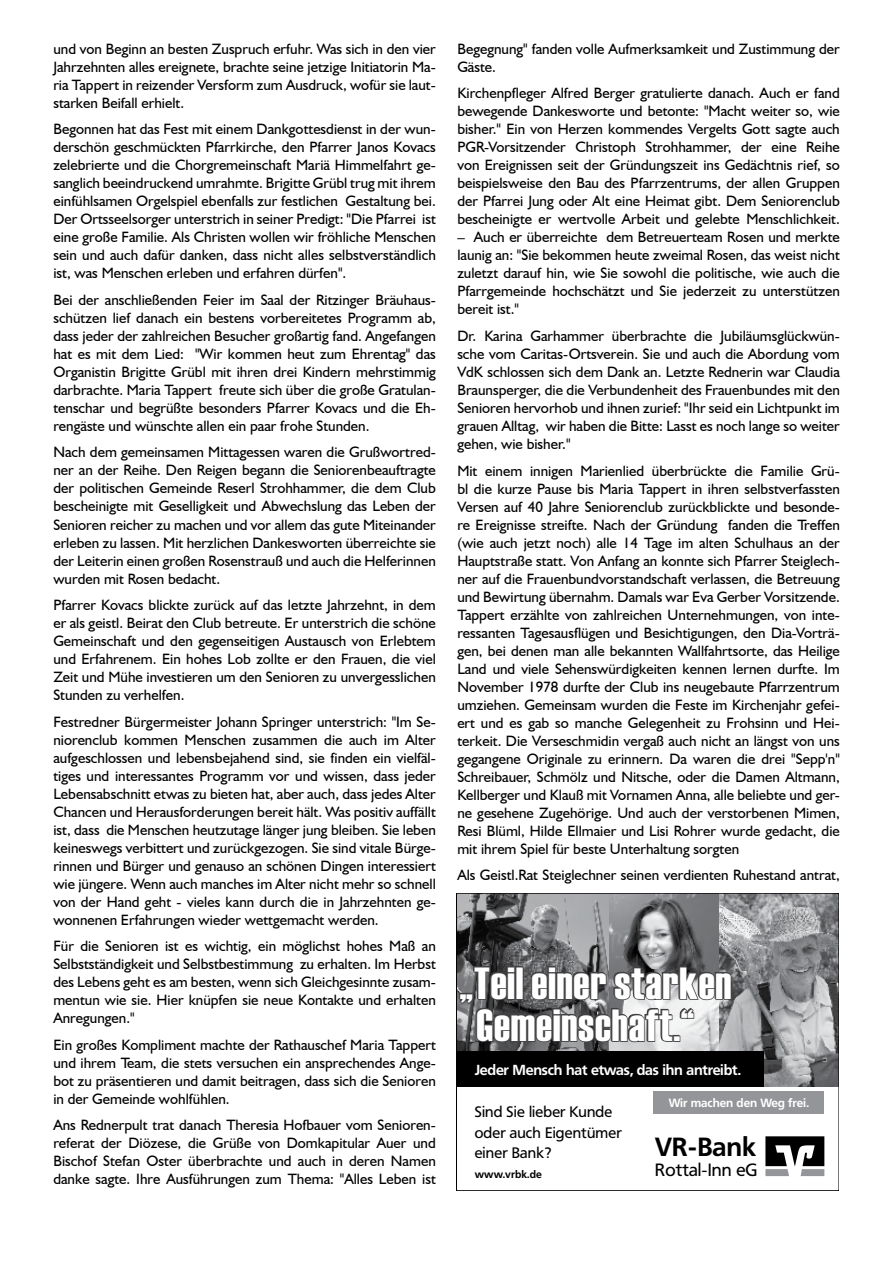
<style>
.page{position:relative;width:893px;height:1263px;background:#fff}
.page>*{position:absolute;margin:0;border:0;box-sizing:border-box;transform-origin:0 0}
.t1{font:45px/42.2px "Haettenschweiler";letter-spacing:.02em;color:#fff;text-align:center}
.t2{font:700 25.95px "Frutiger BSK";color:#000}
.t3{font:17.55px "Frutiger BSK";color:#000}
.t4{font:15px/18px "Humanist 521 BT";color:#000;text-align:justify}
.t5{font:15px/20.7px "Frutiger VR";letter-spacing:.01em;color:#000}
.t6{font:700 14.4px "Frutiger VR";letter-spacing:-.015em;color:#fff}
.t7{font:700 11.85px "Frutiger VR";color:#fff}
.t8{font:700 10.5px "Frutiger VR";letter-spacing:.01em;color:#000}
</style>
<div class="page">
<svg style="left:765px;top:1136px;width:59px;height:40px"></svg>
<img style="left:719px;top:895px;width:118px;height:192px">
<img style="left:608px;top:895px;width:111px;height:156px">
<img style="left:458px;top:895px;width:150px;height:156px">
<div style="left:456px;top:1051px;width:308px;height:36px;background:#000"></div>
<div style="left:653px;top:1091px;width:171px;height:22px;background:#939598"></div>
<svg style="left:458px;top:965px;width:274px;height:78px"></svg>
<div style="left:456px;top:893px;width:383px;height:298px;border:1px solid #000"></div>
<p class="t4" style="left:53px;top:40px;width:384px">und von Beginn an besten Zuspruch erfuhr. Was sich in den vier Jahrzehnten alles ereignete, brachte seine jetzige Initiatorin Ma&shy;ria Tappert in reizender Versform zum Ausdruck, wofür sie laut&shy;starken Beifall erhielt.</p>
<p class="t4" style="left:53px;top:120px;width:384px">Begonnen hat das Fest mit einem Dankgottesdienst in der wun&shy;derschön geschmückten Pfarrkirche, den Pfarrer Janos Kovacs zelebrierte und die Chorgremeinschaft Mariä Himmelfahrt ge&shy;sanglich beeindruckend umrahmte. Brigitte Grübl trug mit ihrem einfühlsamen Orgelspiel ebenfalls zur festlichen Gestaltung bei.<br>Der Ortsseelsorger unterstrich in seiner Predigt: "Die Pfarrei ist eine große Familie. Als Christen wollen wir fröhliche Menschen sein und auch dafür danken, dass nicht alles selbstverständlich ist, was Menschen erleben und erfahren dürfen".</p>
<p class="t4" style="left:53px;top:291px;width:384px">Bei der anschließenden Feier im Saal der Ritzinger Bräuhaus&shy;schützen lief danach ein bestens vorbereitetes Programm ab, dass jeder der zahlreichen Besucher großartig fand. Angefangen hat es mit dem Lied: "Wir kommen heut zum Ehrentag" das Organistin Brigitte Grübl mit ihren drei Kindern mehrstimmig darbrachte. Maria Tappert freute sich über die große Gratulan&shy;tenschar und begrüßte besonders Pfarrer Kovacs und die Eh&shy;rengäste und wünschte allen ein paar frohe Stunden.</p>
<p class="t4" style="left:53px;top:443px;width:384px">Nach dem gemeinsamen Mittagessen waren die Grußwortred&shy;ner an der Reihe. Den Reigen begann die Seniorenbeauftragte der politischen Gemeinde Reserl Strohhammer, die dem Club bescheinigte mit Geselligkeit und Abwechslung das Leben der Senioren reicher zu machen und vor allem das gute Miteinander erleben zu lassen. Mit herzlichen Dankesworten überreichte sie der Leiterin einen großen Rosenstrauß und auch die Helferinnen wurden mit Rosen bedacht.</p>
<p class="t4" style="left:53px;top:596px;width:384px">Pfarrer Kovacs blickte zurück auf das letzte Jahrzehnt, in dem er als geistl. Beirat den Club betreute. Er unterstrich die schöne Gemeinschaft und den gegenseitigen Austausch von Erlebtem und Erfahrenem. Ein hohes Lob zollte er den Frauen, die viel Zeit und Mühe investieren um den Senioren zu unvergesslichen Stunden zu verhelfen.</p>
<p class="t4" style="left:53px;top:712px;width:384px">Festredner Bürgermeister Johann Springer unterstrich: "Im Se&shy;niorenclub kommen Menschen zusammen die auch im Alter aufgeschlossen und lebensbejahend sind, sie finden ein vielfäl&shy;tiges und interessantes Programm vor und wissen, dass jeder Lebensabschnitt etwas zu bieten hat, aber auch, dass jedes Alter Chancen und Herausforderungen bereit hält. Was positiv auffällt ist, dass die Menschen heutzutage länger jung bleiben. Sie leben keineswegs verbittert und zurückgezogen. Sie sind vitale Bürge&shy;rinnen und Bürger und genauso an schönen Dingen interessiert wie jüngere. Wenn auch manches im Alter nicht mehr so schnell von der Hand geht - vieles kann durch die in Jahrzehnten ge&shy;wonnenen Erfahrungen wieder wettgemacht werden.</p>
<p class="t4" style="left:53px;top:937px;width:384px">Für die Senioren ist es wichtig, ein möglichst hohes Maß an Selbstständigkeit und Selbstbestimmung zu erhalten. Im Herbst des Lebens geht es am besten, wenn sich Gleichgesinnte zusam&shy;mentun wie sie. Hier knüpfen sie neue Kontakte und erhalten Anregungen."</p>
<p class="t4" style="left:53px;top:1035px;width:384px">Ein großes Kompliment machte der Rathauschef Maria Tappert und ihrem Team, die stets versuchen ein ansprechendes Ange&shy;bot zu präsentieren und damit beitragen, dass sich die Senioren in der Gemeinde wohlfühlen.</p>
<p class="t4" style="left:53px;top:1116px;width:384px">Ans Rednerpult trat danach Theresia Hofbauer vom Senioren&shy;referat der Diözese, die Grüße von Domkapitular Auer und Bischof Stefan Oster überbrachte und auch in deren Namen danke sagte. Ihre Ausführungen zum Thema: "Alles Leben ist</p>
<p class="t4" style="left:457px;top:40px;width:384px">Begegnung" fanden volle Aufmerksamkeit und Zustimmung der<br>Gäste.</p>
<p class="t4" style="left:457px;top:84px;width:384px">Kirchenpfleger Alfred Berger gratulierte danach. Auch er fand bewegende Dankesworte und betonte: "Macht weiter so, wie bisher." Ein von Herzen kommendes Vergelts Gott sagte auch PGR-Vorsitzender Christoph Strohhammer, der eine Reihe von Ereignissen seit der Gründungszeit ins Gedächtnis rief, so beispielsweise den Bau des Pfarrzentrums, der allen Gruppen der Pfarrei Jung oder Alt eine Heimat gibt. Dem Seniorenclub bescheinigte er wertvolle Arbeit und gelebte Menschlichkeit.</p>
<p class="t4" style="left:457px;top:228px;width:384px">– Auch er überreichte dem Betreuerteam Rosen und merkte launig an: "Sie bekommen heute zweimal Rosen, das weist nicht zuletzt darauf hin, wie Sie sowohl die politische, wie auch die Pfarrgemeinde hochschätzt und Sie jederzeit zu unterstützen bereit ist."</p>
<p class="t4" style="left:457px;top:327px;width:384px">Dr. Karina Garhammer überbrachte die Jubiläumsglückwün&shy;sche vom Caritas-Ortsverein. Sie und auch die Abordung vom VdK schlossen sich dem Dank an. Letzte Rednerin war Claudia Braunsperger, die die Verbundenheit des Frauenbundes mit den Senioren hervorhob und ihnen zurief: "Ihr seid ein Lichtpunkt im grauen Alltag, wir haben die Bitte: Lasst es noch lange so weiter gehen, wie bisher."</p>
<p class="t4" style="left:457px;top:461px;width:384px">Mit einem innigen Marienlied überbrückte die Familie Grü&shy;bl die kurze Pause bis Maria Tappert in ihren selbstverfassten Versen auf 40 Jahre Seniorenclub zurückblickte und besonde&shy;re Ereignisse streifte. Nach der Gründung fanden die Treffen (wie auch jetzt noch) alle 14 Tage im alten Schulhaus an der Hauptstraße statt. Von Anfang an konnte sich Pfarrer Steiglech&shy;ner auf die Frauenbundvorstandschaft verlassen, die Betreuung und Bewirtung übernahm. Damals war Eva Gerber Vorsitzende.<br>Tappert erzählte von zahlreichen Unternehmungen, von inte&shy;ressanten Tagesausflügen und Besichtigungen, den Dia-Vorträ&shy;gen, bei denen man alle bekannten Wallfahrtsorte, das Heilige Land und viele Sehenswürdigkeiten kennen lernen durfte. Im November 1978 durfte der Club ins neugebaute Pfarrzentrum umziehen. Gemeinsam wurden die Feste im Kirchenjahr gefei&shy;ert und es gab so manche Gelegenheit zu Frohsinn und Hei&shy;terkeit. Die Verseschmidin vergaß auch nicht an längst von uns gegangene Originale zu erinnern. Da waren die drei "Sepp'n" Schreibauer, Schmölz und Nitsche, oder die Damen Altmann, Kellberger und Klauß mit Vornamen Anna, alle beliebte und ger&shy;ne gesehene Zugehörige. Und auch der verstorbenen Mimen, Resi Blüml, Hilde Ellmaier und Lisi Rohrer wurde gedacht, die mit ihrem Spiel für beste Unterhaltung sorgten</p>
<p class="t4" style="left:457px;top:866px;width:384px">Als Geistl.Rat Steiglechner seinen verdienten Ruhestand antrat,</p>
<h1 class="t1" style="left:460px;top:962px;width:273px">„Teil einer starken<br>Gemeinschaft.“</h1>
<p class="t6" style="left:475px;top:1061px;width:268px">Jeder Mensch hat etwas, das ihn antreibt.</p>
<p class="t5" style="left:475px;top:1101px;width:149px">Sind Sie lieber Kunde oder auch Eigentümer einer Bank?</p>
<p class="t8" style="left:475px;top:1168px;width:69px">www.vrbk.de</p>
<p class="t7" style="left:669px;top:1095px;width:142px">Wir machen den Weg frei.</p>
<h2 class="t2" style="left:655px;top:1131px;width:102px">VR-Bank</h2>
<p class="t3" style="left:655px;top:1159px;width:104px">Rottal-Inn eG</p>
</div>
